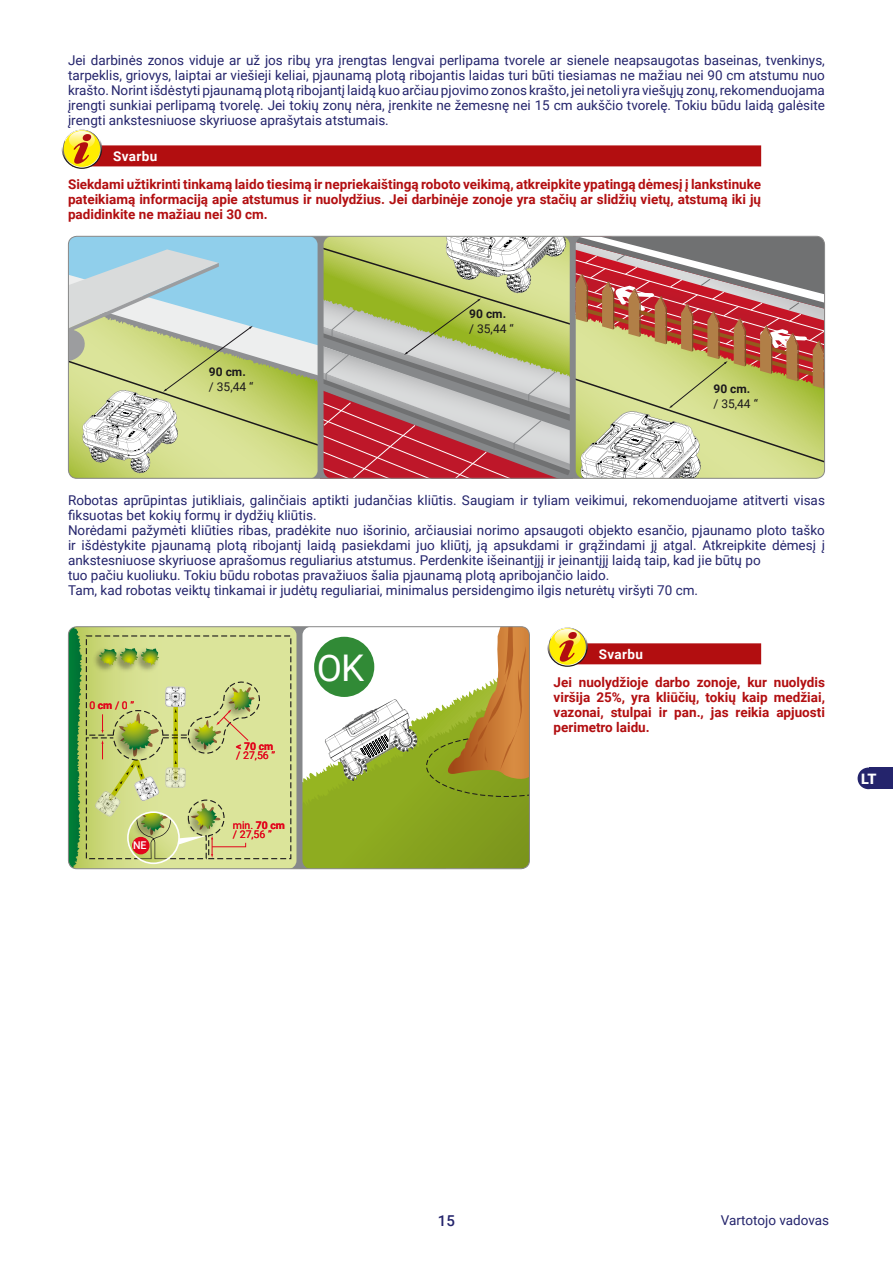
<style>
.page{position:relative;width:893px;height:1263px;background:#fff}
.page>*{position:absolute;margin:0;border:0;box-sizing:border-box;transform-origin:0 0}
.t1{font:36.75px "Roboto";color:#fff}
.t2{font:500 15px "Roboto";color:#24246c}
.t3{font:900 14.4px "Roboto";color:#fff}
.t4{font:13.5px/15px "Roboto";color:#24246c;text-align:justify}
.t5{font:700 13.5px/15px "Roboto";color:#b20e10;text-align:justify}
.t6{font:700 13.5px "Roboto";letter-spacing:.03em;color:#fff}
.t7{font:12px "Roboto";color:#1b181c}
.t8{font:700 12px "Roboto";color:#1b181c}
.t9{font:500 10.65px "Roboto";color:#fff}
.t10{font:10.5px/9px "Roboto";color:#e2061c}
.t11{font:700 10.5px "Roboto";color:#e2061c}
.s1{font-weight:700}
</style>
<div class="page">
<div style="left:868px;top:767px;width:25px;height:22px;background:#24246c"></div>
<div style="left:858px;top:767px;width:21px;height:22px;background:#24246c;border-radius:50%"></div>
<div style="left:72px;top:145px;width:689px;height:21px;background:#b20e10"></div>
<svg style="left:62px;top:128px;width:40px;height:41px"></svg>
<svg style="left:63px;top:130px;width:38px;height:38px"></svg>
<svg style="left:64px;top:130px;width:36px;height:37px"></svg>
<svg style="left:65px;top:130px;width:34px;height:34px"></svg>
<svg style="left:68px;top:236px;width:757px;height:242px"></svg>
<div style="left:68px;top:236px;width:757px;height:243px;border:1px solid #878787;border-radius:9px"></div>
<svg style="left:83px;top:628px;width:205px;height:239px"></svg>
<img style="left:68px;top:627px;width:15px;height:242px">
<div style="left:263px;top:635px;width:25px;height:225px;background:#dbe49a"></div>
<svg style="left:288px;top:627px;width:241px;height:242px"></svg>
<svg style="left:68px;top:635px;width:195px;height:233px"></svg>
<div style="left:132px;top:837px;width:18px;height:17px;background:#e2061c;border-radius:50%"></div>
<div style="left:314px;top:637px;width:60px;height:60px;background:#318a36;border-radius:50%"></div>
<div style="left:68px;top:626px;width:462px;height:243px;border:1px solid #878787;border-radius:9px"></div>
<div style="left:558px;top:643px;width:203px;height:21px;background:#b20e10"></div>
<svg style="left:547px;top:626px;width:41px;height:41px"></svg>
<svg style="left:548px;top:627px;width:38px;height:39px"></svg>
<svg style="left:549px;top:628px;width:37px;height:37px"></svg>
<svg style="left:550px;top:627px;width:35px;height:35px"></svg>
<p class="t4" style="left:68px;top:52px;width:758px">Jei darbinės zonos viduje ar už jos ribų yra įrengtas lengvai perlipama tvorele ar sienele neapsaugotas baseinas, tvenkinys, tarpeklis, griovys, laiptai ar viešieji keliai, pjaunamą plotą ribojantis laidas turi būti tiesiamas ne mažiau nei 90 cm atstumu nuo krašto. Norint išdėstyti pjaunamą plotą ribojantį laidą kuo arčiau pjovimo zonos krašto, jei netoli yra viešųjų zonų, rekomenduojama įrengti sunkiai perlipamą tvorelę. Jei tokių zonų nėra, įrenkite ne žemesnę nei 15 cm aukščio tvorelę. Tokiu būdu laidą galėsite įrengti ankstesniuose skyriuose aprašytais atstumais.</p>
<p class="t6" style="left:113px;top:147px;width:46px">Svarbu</p>
<p class="t5" style="left:68px;top:176px;width:695px">Siekdami užtikrinti tinkamą laido tiesimą ir nepriekaištingą roboto veikimą, atkreipkite ypatingą dėmesį į lankstinuke pateikiamą informaciją apie atstumus ir nuolydžius. Jei darbinėje zonoje yra stačių ar slidžių vietų, atstumą iki jų padidinkite ne mažiau nei 30 cm.</p>
<p class="t8" style="left:209px;top:364px;width:38px">90 cm.</p>
<p class="t7" style="left:209px;top:378px;width:46px">/ 35,44 “</p>
<p class="t8" style="left:469px;top:306px;width:38px">90 cm.</p>
<p class="t7" style="left:469px;top:320px;width:46px">/ 35,44 “</p>
<p class="t8" style="left:713px;top:381px;width:38px">90 cm.</p>
<p class="t7" style="left:713px;top:395px;width:46px">/ 35,44 “</p>
<p class="t4" style="left:68px;top:492px;width:758px;text-align:left">Robotas aprūpintas jutikliais, galinčiais aptikti judančias kliūtis. Saugiam ir tyliam veikimui, rekomenduojame atitverti visas fiksuotas bet kokių formų ir dydžių kliūtis.<br>Norėdami pažymėti kliūties ribas, pradėkite nuo išorinio, arčiausiai norimo apsaugoti objekto esančio, pjaunamo ploto taško ir išdėstykite pjaunamą plotą ribojantį laidą pasiekdami juo kliūtį, ją apsukdami ir grąžindami jį atgal. Atkreipkite dėmesį į ankstesniuose skyriuose aprašomus reguliarius atstumus. Perdenkite išeinantįjį ir įeinantįjį laidą taip, kad jie būtų po<br>tuo pačiu kuoliuku. Tokiu būdu robotas pravažiuos šalia pjaunamą plotą apribojančio laido.<br>Tam, kad robotas veiktų tinkamai ir judėtų reguliariai, minimalus persidengimo ilgis neturėtų viršyti 70 cm.</p>
<p class="t10" style="left:89px;top:700px;width:46px">0 <span class="s1">cm</span> / 0 ”</p>
<p class="t9" style="left:133px;top:838px;width:15px">NE</p>
<p class="t11" style="left:236px;top:738px;width:39px">&lt; 70 cm</p>
<p class="t10" style="left:236px;top:750px;width:40px">/ 27,56 ”</p>
<p class="t10" style="left:233px;top:821px;width:54px">min. <span class="s1">70 cm </span>/ 27,56 ”</p>
<h1 class="t1" style="left:317px;top:642px;width:49px">OK</h1>
<p class="t6" style="left:599px;top:645px;width:46px">Svarbu</p>
<p class="t5" style="left:554px;top:674px;width:273px">Jei nuolydžioje darbo zonoje, kur nuolydis viršija 25%, yra kliūčių, tokių kaip medžiai, vazonai, stulpai ir pan., jas reikia apjuosti perimetro laidu.</p>
<p class="t3" style="left:861px;top:769px;width:17px">LT</p>
<p class="t2" style="left:438px;top:1210px;width:19px">15</p>
<p class="t4" style="left:721px;top:1212px;width:110px">Vartotojo vadovas</p>
</div>
